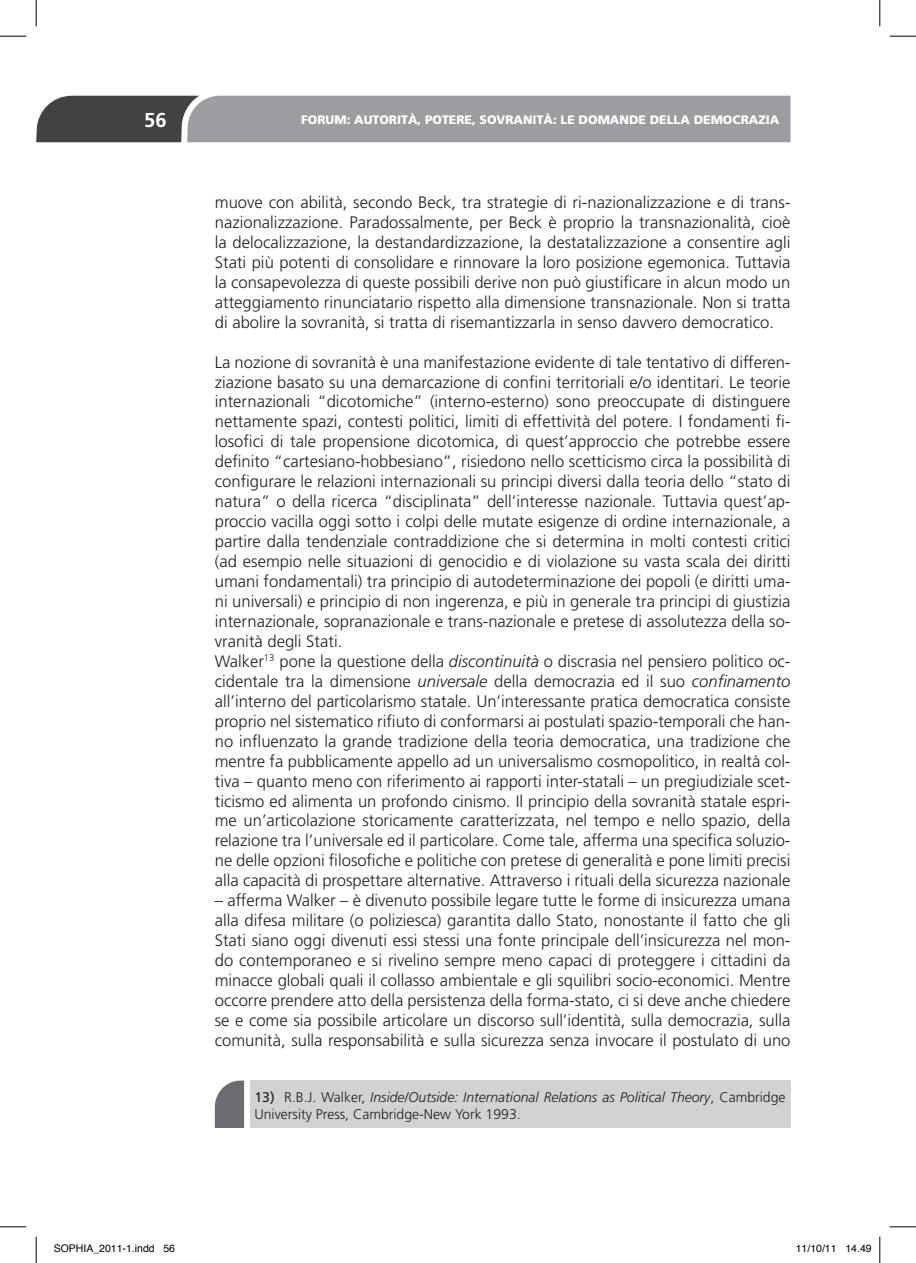
<style>
.page{position:relative;width:916px;height:1263px;background:#fff}
.page>*{position:absolute;margin:0;border:0;box-sizing:border-box;transform-origin:0 0}
.t1{font:700 20.12px "Frutiger";color:#fff}
.testo{font:300 16.62px/19.9px "Frutiger";color:#231f20;text-align:justify}
.note{font:300 16.62px/19.9px "Frutiger";color:#231f20;text-align:justify}
.note-2{font:300 14px/16.8px "Frutiger";color:#231f20}
.t2{font:900 12.25px "Frutiger";color:#fff}
.t3{font:10.5px "Helvetica";color:#000}
.s1{font-style:italic}
.s2{font-weight:400}
</style>
<div class="page">
<svg style="left:36px;top:96px;width:754px;height:46px;background:#8b8d90"></svg>
<div style="left:249px;top:1081px;width:541px;height:47px;background:#d1d2d4"></div>
<svg style="left:215px;top:1081px;width:29px;height:47px"></svg>
<svg style="left:0;top:36px;width:26px;height:1px"></svg>
<svg style="left:889px;top:36px;width:27px;height:1px"></svg>
<svg style="left:0;top:1226px;width:26px;height:1px"></svg>
<svg style="left:889px;top:1226px;width:27px;height:1px"></svg>
<svg style="left:36px;top:0;width:1px;height:26px"></svg>
<svg style="left:36px;top:1237px;width:1px;height:26px"></svg>
<svg style="left:879px;top:0;width:1px;height:26px"></svg>
<svg style="left:879px;top:1237px;width:1px;height:26px"></svg>
<p class="t1" style="left:144px;top:108px;width:24px">56</p>
<p class="t2" style="left:301px;top:112px;width:480px">FORUM: AUTORITÀ, POTERE, SOVRANITÀ: LE DOMANDE DELLA DEMOCRAZIA</p>
<p class="note" style="left:215px;top:192px;width:577px">muove con abilità, secondo Beck, tra strategie di ri-nazionalizzazione e di trans&shy;nazionalizzazione. Paradossalmente, per Beck è proprio la transnazionalità, cioè la delocalizzazione, la destandardizzazione, la destatalizzazione a consentire agli Stati più potenti di consolidare e rinnovare la loro posizione egemonica. Tuttavia la consapevolezza di queste possibili derive non può giustificare in alcun modo un atteggiamento rinunciatario rispetto alla dimensione transnazionale. Non si tratta di abolire la sovranità, si tratta di risemantizzarla in senso davvero democratico.</p>
<p class="testo" style="left:215px;top:352px;width:577px">La nozione di sovranità è una manifestazione evidente di tale tentativo di differen&shy;ziazione basato su una demarcazione di confini territoriali e/o identitari. Le teorie internazionali “dicotomiche” (interno-esterno) sono preoccupate di distinguere nettamente spazi, contesti politici, limiti di effettività del potere. I fondamenti fi&shy;losofici di tale propensione dicotomica, di quest’approccio che potrebbe essere definito “cartesiano-hobbesiano”, risiedono nello scetticismo circa la possibilità di configurare le relazioni internazionali su principi diversi dalla teoria dello “stato di natura” o della ricerca “disciplinata” dell’interesse nazionale. Tuttavia quest’ap&shy;proccio vacilla oggi sotto i colpi delle mutate esigenze di ordine internazionale, a partire dalla tendenziale contraddizione che si determina in molti contesti critici (ad esempio nelle situazioni di genocidio e di violazione su vasta scala dei diritti umani fondamentali) tra principio di autodeterminazione dei popoli (e diritti uma&shy;ni universali) e principio di non ingerenza, e più in generale tra principi di giustizia internazionale, sopranazionale e trans-nazionale e pretese di assolutezza della so&shy;vranità degli Stati.</p>
<p class="testo" style="left:215px;top:651px;width:577px">Walker<sup>13</sup> pone la questione della <span class="s1">discontinuità</span> o discrasia nel pensiero politico oc&shy;cidentale tra la dimensione <span class="s1">universale</span> della democrazia ed il suo <span class="s1">confinamento </span>all’interno del particolarismo statale. Un’interessante pratica democratica consiste proprio nel sistematico rifiuto di conformarsi ai postulati spazio-temporali che han&shy;no influenzato la grande tradizione della teoria democratica, una tradizione che mentre fa pubblicamente appello ad un universalismo cosmopolitico, in realtà col&shy;tiva – quanto meno con riferimento ai rapporti inter-statali – un pregiudiziale scet&shy;ticismo ed alimenta un profondo cinismo. Il principio della sovranità statale espri&shy;me un’articolazione storicamente caratterizzata, nel tempo e nello spazio, della relazione tra l’universale ed il particolare. Come tale, afferma una specifica soluzio&shy;ne delle opzioni filosofiche e politiche con pretese di generalità e pone limiti precisi alla capacità di prospettare alternative. Attraverso i rituali della sicurezza nazionale</p>
<p class="testo" style="left:215px;top:890px;width:577px">– afferma Walker – è divenuto possibile legare tutte le forme di insicurezza umana alla difesa militare (o poliziesca) garantita dallo Stato, nonostante il fatto che gli Stati siano oggi divenuti essi stessi una fonte principale dell’insicurezza nel mon&shy;do contemporaneo e si rivelino sempre meno capaci di proteggere i cittadini da minacce globali quali il collasso ambientale e gli squilibri socio-economici. Mentre occorre prendere atto della persistenza della forma-stato, ci si deve anche chiedere se e come sia possibile articolare un discorso sull’identità, sulla democrazia, sulla comunità, sulla responsabilità e sulla sicurezza senza invocare il postulato di uno</p>
<p class="note-2" style="left:254px;top:1089px;width:532px"><span class="s2">13)</span> R.B.J. Walker, <span class="s1">Inside/Outside: International Relations as Political Theory</span>, Cambridge<br>University Press, Cambridge-New York 1993.</p>
<p class="t3" style="left:54px;top:1241px;width:123px">SOPHIA_2011-1.indd 56</p>
<p class="t3" style="left:795px;top:1241px;width:77px">11/10/11 14.49</p>
</div>
